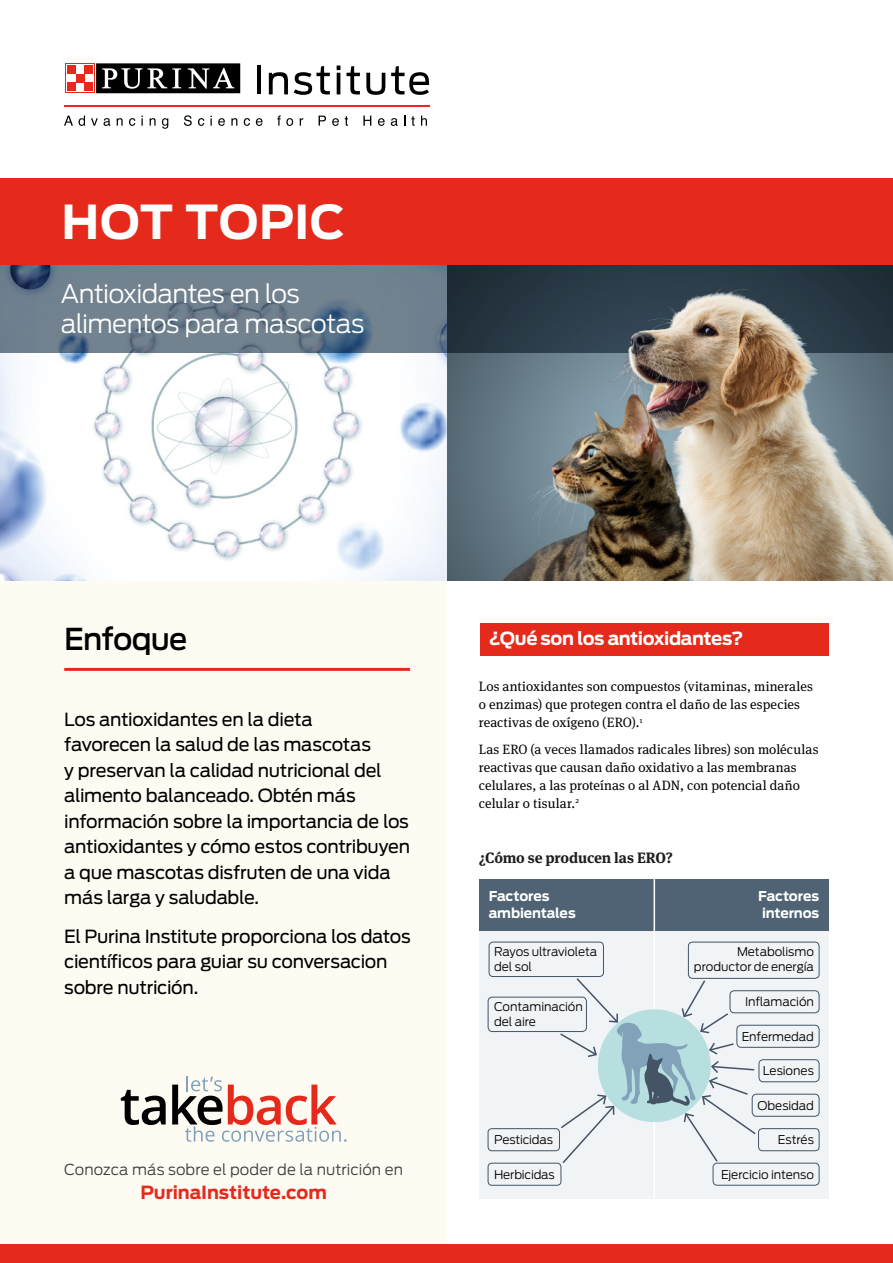
<style>
.page{position:relative;width:893px;height:1263px;background:#fff}
.page>*{position:absolute;margin:0;border:0;box-sizing:border-box;transform-origin:0 0}
.t1{font:700 46.5px "Antenna";letter-spacing:.01em;color:#fff}
.t2{font:500 30px "Antenna";letter-spacing:-.025em;color:#000}
.t3{font:300 25.5px/30px "Antenna";letter-spacing:-.03em;color:#fff}
.t4{font:18px/25.5px "Antenna";letter-spacing:-.015em;color:#000}
.t5{font:700 18px "Antenna";letter-spacing:-.025em;color:#fff}
.t6{font:700 18px "Antenna";letter-spacing:-.01em;color:#e52a1b}
.t7{font:300 15px "Antenna";letter-spacing:.005em;color:#3c3c3b}
.t8{font:700 15px "Meta Serif Pro";letter-spacing:-.01em;color:#1e1f1f}
.t9{font:13.5px/18px "Meta Serif Pro";letter-spacing:.005em;color:#000}
.t10{font:700 13.5px/16.5px "Antenna";letter-spacing:-.01em;color:#fff}
.t11{font:300 12px/15px "Antenna";letter-spacing:-.01em;color:#000}
</style>
<div class="page">
<div style="left:0;top:581px;width:446px;height:664px;background:#fefbf3"></div>
<img style="left:446px;top:353px;width:447px;height:228px">
<div style="left:0;top:1245px;width:893px;height:18px;background:#e52a1b"></div>
<hr style="left:64px;top:105px;width:365px;height:1px;background:#e52a1b">
<hr style="left:257px;top:65px;width:3px;height:29px;background:#000">
<svg style="left:269px;top:72px;width:19px;height:22px"></svg>
<svg style="left:294px;top:66px;width:36px;height:29px"></svg>
<hr style="left:337px;top:73px;width:3px;height:21px;background:#000">
<svg style="left:337px;top:65px;width:3px;height:5px"></svg>
<svg style="left:347px;top:66px;width:13px;height:28px"></svg>
<svg style="left:366px;top:73px;width:19px;height:22px"></svg>
<svg style="left:391px;top:66px;width:38px;height:29px"></svg>
<svg style="left:64px;top:116px;width:9px;height:10px"></svg>
<svg style="left:79px;top:116px;width:6px;height:10px"></svg>
<svg style="left:91px;top:118px;width:7px;height:8px"></svg>
<svg style="left:104px;top:118px;width:6px;height:8px"></svg>
<svg style="left:117px;top:118px;width:6px;height:8px"></svg>
<svg style="left:129px;top:118px;width:6px;height:8px"></svg>
<svg style="left:141px;top:116px;width:2px;height:10px"></svg>
<svg style="left:150px;top:118px;width:6px;height:8px"></svg>
<svg style="left:162px;top:118px;width:6px;height:11px"></svg>
<svg style="left:184px;top:115px;width:8px;height:11px"></svg>
<svg style="left:198px;top:118px;width:6px;height:8px"></svg>
<svg style="left:210px;top:116px;width:2px;height:10px"></svg>
<svg style="left:218px;top:118px;width:7px;height:8px"></svg>
<svg style="left:231px;top:118px;width:6px;height:8px"></svg>
<svg style="left:244px;top:118px;width:6px;height:8px"></svg>
<svg style="left:256px;top:118px;width:6px;height:8px"></svg>
<svg style="left:277px;top:115px;width:16px;height:11px"></svg>
<svg style="left:300px;top:118px;width:3px;height:8px"></svg>
<svg style="left:319px;top:116px;width:7px;height:10px"></svg>
<svg style="left:332px;top:118px;width:7px;height:8px"></svg>
<svg style="left:345px;top:116px;width:3px;height:10px"></svg>
<svg style="left:363px;top:116px;width:8px;height:10px"></svg>
<svg style="left:378px;top:118px;width:7px;height:8px"></svg>
<svg style="left:391px;top:118px;width:7px;height:8px"></svg>
<svg style="left:411px;top:116px;width:4px;height:10px"></svg>
<svg style="left:421px;top:116px;width:6px;height:10px"></svg>
<svg style="left:96px;top:63px;width:145px;height:31px"></svg>
<div style="left:65px;top:63px;width:30px;height:30px;background:#e52a1b"></div>
<div style="left:96px;top:63px;width:144px;height:30px;background:#000"></div>
<svg style="left:102px;top:68px;width:79px;height:21px"></svg>
<svg style="left:188px;top:68px;width:46px;height:21px"></svg>
<div style="left:66px;top:64px;width:28px;height:28px;background:#fff"></div>
<div style="left:67px;top:83px;width:9px;height:8px;background:#e52a1b"></div>
<div style="left:84px;top:83px;width:9px;height:8px;background:#e52a1b"></div>
<div style="left:76px;top:74px;width:8px;height:9px;background:#e52a1b"></div>
<div style="left:67px;top:66px;width:9px;height:8px;background:#e52a1b"></div>
<div style="left:84px;top:66px;width:9px;height:8px;background:#e52a1b"></div>
<img style="left:0;top:353px;width:446px;height:228px">
<hr style="left:64px;top:668px;width:346px;height:3px;background:#e52a1b">
<svg style="left:121px;top:1090px;width:45px;height:35px"></svg>
<svg style="left:172px;top:1076px;width:175px;height:66px"></svg>
<svg style="left:0;top:265px;width:893px;height:88px;background:#566776"></svg>
<img style="left:556px;top:265px;width:272px;height:118px">
<div style="left:0;top:179px;width:893px;height:86px;background:#e52a1b"></div>
<div style="left:479px;top:879px;width:349px;height:320px;background:#f1f4f7"></div>
<div style="left:688px;top:942px;width:131px;height:37px;border:1px solid #445365;border-radius:4px"></div>
<div style="left:730px;top:990px;width:89px;height:23px;border:1px solid #445365;border-radius:4px"></div>
<div style="left:736px;top:1025px;width:83px;height:23px;border:1px solid #445365;border-radius:4px"></div>
<div style="left:488px;top:997px;width:99px;height:35px;border:1px solid #445365;border-radius:4px"></div>
<div style="left:488px;top:1128px;width:72px;height:23px;border:1px solid #445365;border-radius:4px"></div>
<div style="left:488px;top:1163px;width:73px;height:22px;border:1px solid #445365;border-radius:4px"></div>
<div style="left:759px;top:1059px;width:60px;height:23px;border:1px solid #445365;border-radius:4px"></div>
<div style="left:752px;top:1094px;width:67px;height:23px;border:1px solid #445365;border-radius:4px"></div>
<div style="left:758px;top:1128px;width:61px;height:23px;border:1px solid #445365;border-radius:4px"></div>
<div style="left:713px;top:1163px;width:106px;height:22px;border:1px solid #445365;border-radius:4px"></div>
<div style="left:479px;top:879px;width:349px;height:51px;background:#4f6374"></div>
<hr style="left:654px;top:879px;width:1px;height:320px;background:#fff">
<div style="left:489px;top:942px;width:115px;height:35px;border:1px solid #445365;border-radius:4px"></div>
<svg style="left:559px;top:976px;width:198px;height:189px"></svg>
<div style="left:480px;top:623px;width:348px;height:32px;background:#e52a1b"></div>
<h1 class="t1" style="left:62px;top:194px;width:285px">HOT TOPIC</h1>
<h3 class="t3" style="left:61px;top:279px;width:305px">Antioxidantes en los alimentos para mascotas</h3>
<h2 class="t2" style="left:64px;top:621px;width:125px">Enfoque</h2>
<p class="t4" style="left:64px;top:706px;width:347px">Los antioxidantes en la dieta<br>favorecen la salud de las mascotas<br>y preservan la calidad nutricional del alimento balanceado. Obtén más información sobre la importancia de los antioxidantes y cómo estos contribuyen a que mascotas disfruten de una vida más larga y saludable.</p>
<p class="t4" style="left:64px;top:923px;width:348px">El Purina Institute proporciona los datos científicos para guiar su conversacion sobre nutrición.</p>
<p class="t7" style="left:64px;top:1160px;width:340px">Conozca más sobre el poder de la nutrición en</p>
<p class="t6" style="left:140px;top:1181px;width:188px">PurinaInstitute.com</p>
<p class="t5" style="left:489px;top:628px;width:256px">¿Qué son los antioxidantes?</p>
<p class="t9" style="left:479px;top:677px;width:336px">Los antioxidantes son compuestos (vitaminas, minerales o enzimas) que protegen contra el daño de las especies reactivas de oxígeno (ERO).<sup>1</sup></p>
<p class="t9" style="left:479px;top:739px;width:341px">Las ERO (a veces llamados radicales libres) son moléculas reactivas que causan daño oxidativo a las membranas celulares, a las proteínas o al ADN, con potencial daño celular o tisular.<sup>2</sup></p>
<p class="t8" style="left:479px;top:845px;width:195px">¿Cómo se producen las ERO?</p>
<p class="t10" style="left:489px;top:888px;width:89px">Factores ambientales</p>
<p class="t10" style="left:758px;top:888px;width:63px">Factores internos</p>
<p class="t11" style="left:694px;top:944px;width:121px;text-align:right">Metabolismo productor de energía</p>
<p class="t11" style="left:494px;top:944px;width:105px">Rayos ultravioleta del sol</p>
<p class="t11" style="left:494px;top:1000px;width:90px">Contaminación del aire</p>
<p class="t11" style="left:494px;top:1132px;width:60px">Pesticidas</p>
<p class="t11" style="left:494px;top:1167px;width:62px">Herbicidas</p>
<p class="t11" style="left:745px;top:994px;width:70px">Inflamación</p>
<p class="t11" style="left:742px;top:1029px;width:74px">Enfermedad</p>
<p class="t11" style="left:763px;top:1063px;width:53px">Lesiones</p>
<p class="t11" style="left:757px;top:1098px;width:58px">Obesidad</p>
<p class="t11" style="left:778px;top:1132px;width:38px">Estrés</p>
<p class="t11" style="left:721px;top:1167px;width:94px">Ejercicio intenso</p>
</div>
